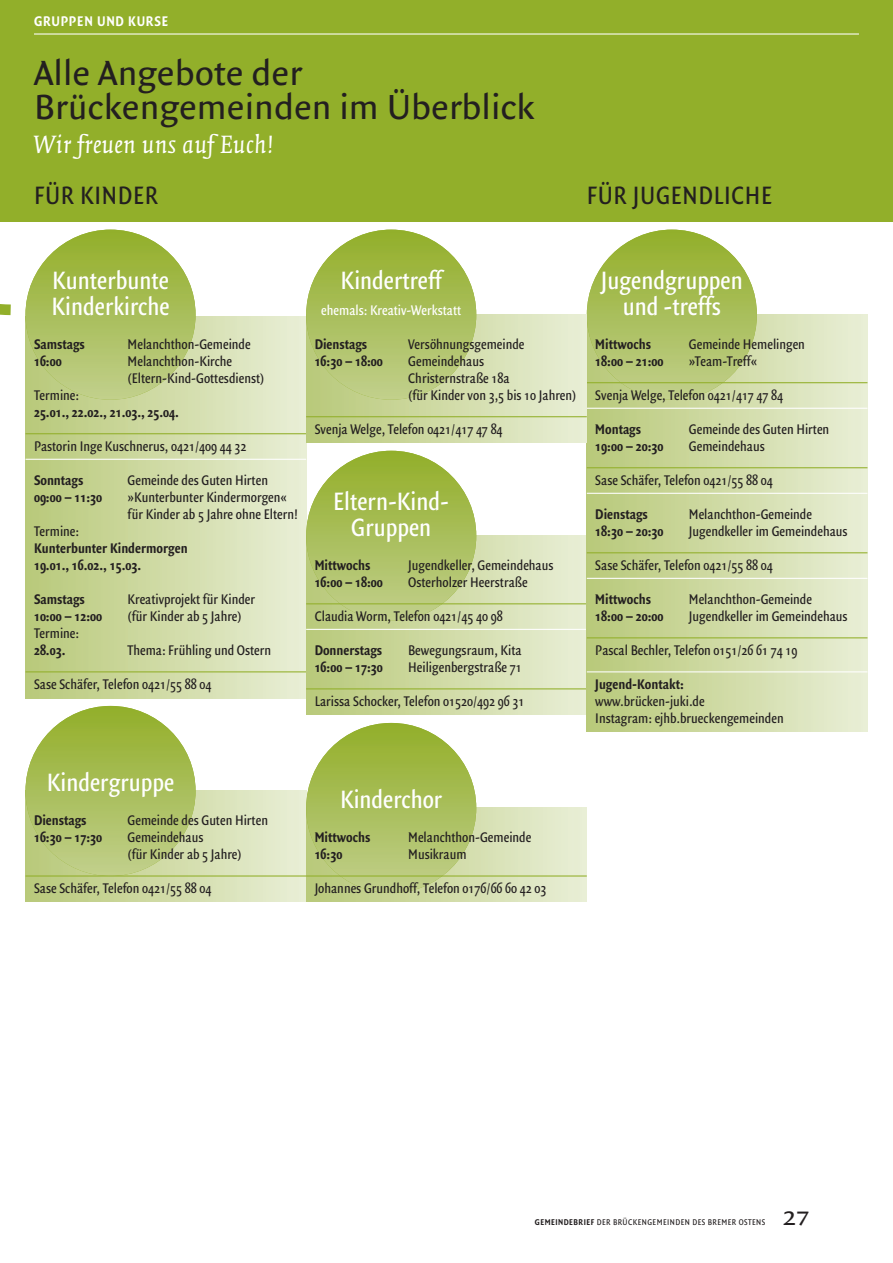
<style>
.page{position:relative;width:893px;height:1263px;background:#fff}
.page>*{position:absolute;margin:0;border:0;box-sizing:border-box;transform-origin:0 0}
.t1{font:37.5px/34px "Quadraat Sans";color:#231f20}
.t2{font:27px/25.5px "Quadraat Sans Con";color:#fff;text-align:center}
.t3{font:27px "Quadraat Sans Con";letter-spacing:.025em;color:#231f20}
.t4{font:italic 27px "Quadraat";letter-spacing:.01em;color:#fff}
.t5{font:27px "Quadraat Small Caps";color:#231f20}
.t6{font:15px/17px "Quadraat Sans Con";color:#231f20}
.t7{font:700 15px/17px "Quadraat Sans Con";color:#231f20}
.t8{font:15px "Quadraat Sans Con";color:#fff}
.t9{font:700 15px "Quadraat Sans Con";letter-spacing:.05em;color:#fff}
.t10{font:9px "Quadraat Sans Con";letter-spacing:.05em;color:#231f20}
.s1{font-weight:700}
</style>
<div class="page">
<svg style="left:0;top:221px;width:21px;height:95px"></svg>
<div style="left:26px;top:316px;width:280px;height:383px;background:linear-gradient(to right,#b8c979,#e8eed5)"></div>
<hr style="left:26px;top:459px;width:280px;height:1px;background:#fff">
<hr style="left:26px;top:433px;width:280px;height:1px;background:#92af2a">
<hr style="left:26px;top:671px;width:280px;height:1px;background:#92af2a">
<div style="left:25px;top:230px;width:171px;height:170px;background:linear-gradient(to bottom,#92ae2a,#c1cf8b);border-radius:50%"></div>
<div style="left:26px;top:791px;width:280px;height:110px;background:linear-gradient(to right,#b8c979,#e9eed5)"></div>
<div style="left:25px;top:706px;width:171px;height:170px;background:linear-gradient(to bottom,#92ae2a,#c0cf8b);border-radius:50%"></div>
<svg style="left:306px;top:808px;width:281px;height:93px;background:#d7e0b4"></svg>
<div style="left:306px;top:723px;width:170px;height:170px;background:linear-gradient(to bottom,#92ae29,#c0cf8b);border-radius:50%"></div>
<hr style="left:306px;top:875px;width:281px;height:1px;background:#92af2a">
<hr style="left:26px;top:875px;width:280px;height:1px;background:#92af2a">
<div style="left:306px;top:536px;width:281px;height:178px;background:linear-gradient(to right,#b8c979,#e9eed5)"></div>
<div style="left:306px;top:451px;width:170px;height:170px;background:linear-gradient(to bottom,#92ae29,#c0cf8b);border-radius:50%"></div>
<hr style="left:306px;top:603px;width:281px;height:1px;background:#92af2a">
<hr style="left:306px;top:688px;width:281px;height:1px;background:#92af2a">
<hr style="left:306px;top:629px;width:281px;height:1px;background:#fff">
<div style="left:587px;top:315px;width:280px;height:416px;background:linear-gradient(to right,#b9c979,#e8eed5)"></div>
<hr style="left:587px;top:408px;width:280px;height:1px;background:#fff">
<hr style="left:587px;top:493px;width:280px;height:1px;background:#fff">
<hr style="left:587px;top:578px;width:280px;height:1px;background:#fff">
<hr style="left:587px;top:671px;width:280px;height:1px;background:#fff">
<hr style="left:587px;top:552px;width:280px;height:1px;background:#92af2a">
<hr style="left:587px;top:637px;width:280px;height:1px;background:#92af2a">
<hr style="left:587px;top:467px;width:280px;height:1px;background:#92af2a">
<div style="left:587px;top:230px;width:170px;height:170px;background:linear-gradient(to bottom,#92ae29,#c1cf8b);border-radius:50%"></div>
<hr style="left:587px;top:382px;width:280px;height:1px;background:#92af2a">
<div style="left:306px;top:315px;width:281px;height:127px;background:linear-gradient(to right,#b8c878,#e9eed5)"></div>
<div style="left:306px;top:230px;width:170px;height:170px;background:linear-gradient(to bottom,#92ae29,#c1cf8b);border-radius:50%"></div>
<div style="left:0;top:0;width:893px;height:221px;background:#92af2a"></div>
<hr style="left:34px;top:33px;width:825px;height:2px;background:#fff">
<hr style="left:306px;top:416px;width:281px;height:1px;background:#92af2a">
<p class="t9" style="left:34px;top:15px;width:136px">GRUPPEN UND KURSE</p>
<h1 class="t1" style="left:34px;top:59px;width:502px">Alle Angebote der<br>Brückengemeinden im Überblick</h1>
<h2 class="t4" style="left:34px;top:134px;width:241px">Wir freuen uns auf Euch!</h2>
<h2 class="t3" style="left:34px;top:185px;width:125px">FÜR KINDER</h2>
<h2 class="t3" style="left:587px;top:185px;width:187px">FÜR JUGENDLICHE</h2>
<h2 class="t2" style="left:52px;top:270px;width:119px;text-align:left">Kunterbunte<br>Kinderkirche</h2>
<p class="t7" style="left:34px;top:336px;width:52px">Samstags</p>
<p class="t6" style="left:128px;top:336px;width:125px">Melanchthon-Gemeinde</p>
<p class="t7" style="left:34px;top:353px;width:29px">16:00</p>
<p class="t6" style="left:128px;top:354px;width:138px">Melanchthon-Kirche (Eltern-Kind-Gottesdienst)</p>
<p class="t6" style="left:34px;top:388px;width:47px">Termine:</p>
<p class="t7" style="left:34px;top:405px;width:147px">25.01., 22.02., 21.03., 25.04.</p>
<p class="t6" style="left:34px;top:439px;width:214px">Pastorin Inge Kuschnerus, 0421/409 44 32</p>
<p class="t7" style="left:34px;top:473px;width:51px">Sonntags</p>
<p class="t6" style="left:128px;top:473px;width:142px">Gemeinde des Guten Hirten</p>
<p class="t7" style="left:34px;top:490px;width:70px">09:00 – 11:30</p>
<p class="t6" style="left:128px;top:490px;width:172px">»Kunterbunter Kindermorgen« für Kinder ab 5 Jahre ohne Eltern!</p>
<p class="t6" style="left:34px;top:524px;width:47px">Termine:</p>
<p class="t7" style="left:34px;top:541px;width:155px">Kunterbunter Kindermorgen<br>19.01., 16.02., 15.03.</p>
<p class="t7" style="left:34px;top:592px;width:52px">Samstags</p>
<p class="t6" style="left:128px;top:592px;width:129px">Kreativprojekt für Kinder</p>
<p class="t7" style="left:34px;top:609px;width:70px">10:00 – 12:00</p>
<p class="t6" style="left:128px;top:609px;width:116px">(für Kinder ab 5 Jahre)</p>
<p class="t6" style="left:34px;top:626px;width:47px">Termine:</p>
<p class="t7" style="left:34px;top:643px;width:33px">28.03.</p>
<p class="t6" style="left:128px;top:643px;width:145px">Thema: Frühling und Ostern</p>
<p class="t6" style="left:34px;top:677px;width:179px">Sase Schäfer, Telefon 0421/55 88 04</p>
<h2 class="t2" style="left:341px;top:270px;width:103px">Kindertreff</h2>
<p class="t8" style="left:321px;top:304px;width:141px">ehemals: Kreativ-Werkstatt</p>
<p class="t7" style="left:315px;top:336px;width:54px">Dienstags</p>
<p class="t6" style="left:408px;top:336px;width:118px">Versöhnungsgemeinde</p>
<p class="t7" style="left:315px;top:353px;width:70px">16:30 – 18:00</p>
<p class="t6" style="left:408px;top:354px;width:170px">Gemeindehaus<br>Christernstraße 18a<br>(für Kinder von 3,5 bis 10 Jahren)</p>
<p class="t6" style="left:315px;top:422px;width:189px">Svenja Welge, Telefon 0421/417 47 84</p>
<h2 class="t2" style="left:333px;top:491px;width:117px">Eltern-Kind-<br>Gruppen</h2>
<p class="t7" style="left:315px;top:558px;width:57px">Mittwochs</p>
<p class="t6" style="left:408px;top:558px;width:147px">Jugendkeller, Gemeindehaus</p>
<p class="t7" style="left:315px;top:575px;width:70px">16:00 – 18:00</p>
<p class="t6" style="left:408px;top:575px;width:121px">Osterholzer Heerstraße</p>
<p class="t6" style="left:315px;top:609px;width:190px">Claudia Worm, Telefon 0421/45 40 98</p>
<p class="t7" style="left:315px;top:643px;width:69px">Donnerstags</p>
<p class="t6" style="left:408px;top:643px;width:115px">Bewegungsraum, Kita</p>
<p class="t7" style="left:315px;top:660px;width:70px">16:00 – 17:30</p>
<p class="t6" style="left:408px;top:660px;width:115px">Heiligenbergstraße 71</p>
<p class="t6" style="left:315px;top:694px;width:211px">Larissa Schocker, Telefon 01520/492 96 31</p>
<h2 class="t2" style="left:47px;top:771px;width:129px">Kindergruppe</h2>
<p class="t7" style="left:34px;top:813px;width:54px">Dienstags</p>
<p class="t6" style="left:128px;top:813px;width:142px">Gemeinde des Guten Hirten</p>
<p class="t7" style="left:34px;top:830px;width:70px">16:30 – 17:30</p>
<p class="t6" style="left:128px;top:830px;width:116px">Gemeindehaus<br>(für Kinder ab 5 Jahre)</p>
<p class="t6" style="left:34px;top:881px;width:179px">Sase Schäfer, Telefon 0421/55 88 04</p>
<h2 class="t2" style="left:340px;top:788px;width:104px">Kinderchor</h2>
<p class="t7" style="left:315px;top:830px;width:57px">Mittwochs</p>
<p class="t6" style="left:408px;top:830px;width:125px">Melanchthon-Gemeinde</p>
<p class="t7" style="left:315px;top:847px;width:29px">16:30</p>
<p class="t6" style="left:408px;top:847px;width:60px">Musikraum</p>
<p class="t6" style="left:315px;top:881px;width:233px">Johannes Grundhoff, Telefon 0176/66 60 42 03</p>
<h2 class="t2" style="left:601px;top:270px;width:143px">Jugendgruppen und -treffs</h2>
<p class="t7" style="left:595px;top:336px;width:57px">Mittwochs</p>
<p class="t6" style="left:689px;top:336px;width:118px">Gemeinde Hemelingen</p>
<p class="t7" style="left:595px;top:353px;width:70px">18:00 – 21:00</p>
<p class="t6" style="left:689px;top:354px;width:70px">»Team-Treff«</p>
<p class="t6" style="left:595px;top:388px;width:189px">Svenja Welge, Telefon 0421/417 47 84</p>
<p class="t7" style="left:595px;top:422px;width:47px">Montags</p>
<p class="t6" style="left:689px;top:422px;width:142px">Gemeinde des Guten Hirten</p>
<p class="t7" style="left:595px;top:439px;width:70px">19:00 – 20:30</p>
<p class="t6" style="left:689px;top:439px;width:77px">Gemeindehaus</p>
<p class="t6" style="left:595px;top:473px;width:179px">Sase Schäfer, Telefon 0421/55 88 04</p>
<p class="t7" style="left:595px;top:507px;width:54px">Dienstags</p>
<p class="t6" style="left:689px;top:507px;width:125px">Melanchthon-Gemeinde</p>
<p class="t7" style="left:595px;top:524px;width:70px">18:30 – 20:30</p>
<p class="t6" style="left:689px;top:524px;width:160px">Jugendkeller im Gemeindehaus</p>
<p class="t6" style="left:595px;top:558px;width:179px">Sase Schäfer, Telefon 0421/55 88 04</p>
<p class="t7" style="left:595px;top:592px;width:57px">Mittwochs</p>
<p class="t6" style="left:689px;top:592px;width:125px">Melanchthon-Gemeinde</p>
<p class="t7" style="left:595px;top:609px;width:70px">18:00 – 20:00</p>
<p class="t6" style="left:689px;top:609px;width:160px">Jugendkeller im Gemeindehaus</p>
<p class="t6" style="left:595px;top:643px;width:204px">Pascal Bechler, Telefon 0151/26 61 74 19</p>
<p class="t7" style="left:595px;top:677px;width:90px">Jugend-Kontakt:</p>
<p class="t6" style="left:595px;top:694px;width:190px">www.brücken-juki.de<br>Instagram: ejhb.brueckengemeinden</p>
<p class="t10" style="left:535px;top:1218px;width:232px"><span class="s1">GEMEINDEBRIEF</span> DER BRÜCKENGEMEINDEN DES BREMER OSTENS</p>
<h2 class="t5" style="left:782px;top:1199px;width:29px">27</h2>
</div>
